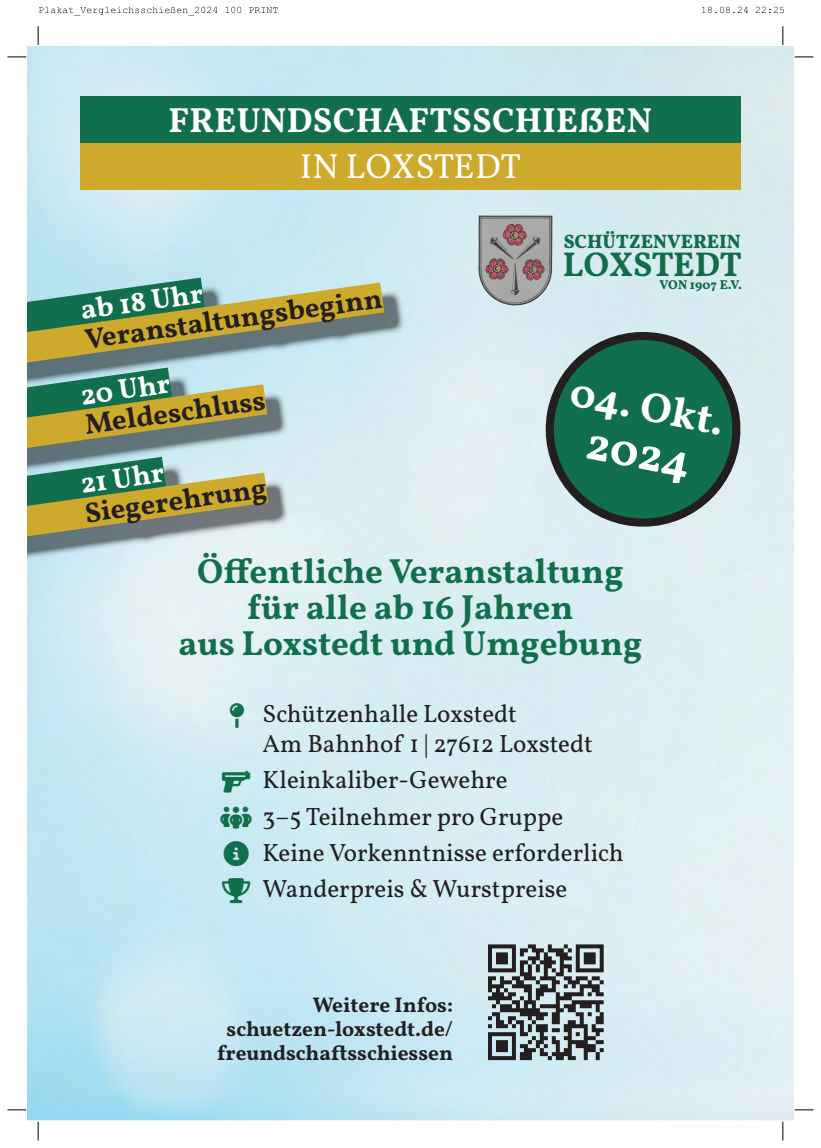
<style>
.page{position:relative;width:821px;height:1148px;background:#fff}
.page>*{position:absolute;margin:0;border:0;box-sizing:border-box;transform-origin:0 0}
.t1{font:700 46.88px "Vollkorn";color:#fff}
.t2{font:700 42.12px "Vollkorn";color:#fff}
.t3{font:700 35px/36.1px "Vollkorn";color:#126f4d;text-align:center}
.t4{font:700 35px "Vollkorn";letter-spacing:.01em;color:#fff}
.t5{font:35px "Vollkorn";letter-spacing:.01em;color:#fff}
.t6{font:700 34.5px "Vollkorn";letter-spacing:-.01em;color:#106d4c}
.t7{font:700 28.62px "Vollkorn";color:#231f20}
.t8{font:700 28.62px "Vollkorn";color:#fff}
.t9{font:25px/36.2px "Vollkorn";color:#231f20}
.t10{font:700 21.25px/23.9px "Vollkorn";color:#231f20;text-align:right}
.t11{font:800 19.5px "Vollkorn";color:#106d4c}
.t12{font:800 12.88px "Vollkorn";color:#106d4c}
</style>
<div class="page">
<img style="left:28px;top:46px;width:765px;height:1074px">
<div style="left:80px;top:96px;width:660px;height:47px;background:#126f4d"></div>
<div style="left:80px;top:143px;width:660px;height:46px;background:#cda92c"></div>
<img style="left:478px;top:215px;width:74px;height:90px">
<img style="left:384px;top:284px;width:21px;height:103px">
<img style="left:28px;top:548px;width:262px;height:12px">
<svg style="left:28px;top:277px;width:356px;height:271px;background:#a1b290"></svg>
<svg style="left:541px;top:328px;width:203px;height:202px;background:#4b8774"></svg>
<svg style="left:488px;top:944px;width:115px;height:116px;background:#778084"></svg>
<svg style="left:39px;top:7px;width:178px;height:9px"></svg>
<svg style="left:225px;top:7px;width:16px;height:6px"></svg>
<svg style="left:249px;top:7px;width:28px;height:6px"></svg>
<svg style="left:702px;top:7px;width:45px;height:6px"></svg>
<svg style="left:755px;top:7px;width:29px;height:6px"></svg>
<svg style="left:8px;top:56px;width:18px;height:2px"></svg>
<svg style="left:37px;top:26px;width:2px;height:19px"></svg>
<svg style="left:782px;top:26px;width:1px;height:19px"></svg>
<svg style="left:794px;top:56px;width:19px;height:2px"></svg>
<svg style="left:8px;top:1109px;width:18px;height:1px"></svg>
<svg style="left:37px;top:1121px;width:2px;height:19px"></svg>
<svg style="left:794px;top:1109px;width:19px;height:1px"></svg>
<svg style="left:782px;top:1121px;width:1px;height:19px"></svg>
<svg style="left:230px;top:702px;width:14px;height:25px"></svg>
<svg style="left:222px;top:770px;width:28px;height:22px"></svg>
<svg style="left:220px;top:806px;width:32px;height:22px"></svg>
<svg style="left:224px;top:841px;width:25px;height:25px"></svg>
<svg style="left:222px;top:877px;width:28px;height:25px"></svg>
<h3 class="t4" style="left:169px;top:98px;width:485px">FREUNDSCHAFTSSCHIEßEN</h3>
<h3 class="t5" style="left:300px;top:145px;width:223px">IN LOXSTEDT</h3>
<p class="t8" style="left:78px;top:292px;width:125px;rotate:-8deg">ab 18 Uhr</p>
<p class="t7" style="left:83px;top:322px;width:301px;rotate:-8deg">Veranstaltungsbeginn</p>
<p class="t8" style="left:78px;top:377px;width:91px;rotate:-8deg">20 Uhr</p>
<p class="t7" style="left:83px;top:407px;width:183px;rotate:-8deg">Meldeschluss</p>
<p class="t8" style="left:78px;top:466px;width:85px;rotate:-8deg">21 Uhr</p>
<p class="t7" style="left:83px;top:495px;width:184px;rotate:-8deg">Siegerehrung</p>
<p class="t11" style="left:563px;top:229px;width:179px">SCHÜTZENVEREIN</p>
<h3 class="t6" style="left:563px;top:243px;width:181px">LOXSTEDT</h3>
<p class="t12" style="left:659px;top:276px;width:84px">VON 1907 E.V.</p>
<h2 class="t2" style="left:576px;top:366px;width:157px;rotate:11deg">04. Okt.</h2>
<h1 class="t1" style="left:592px;top:414px;width:107px;rotate:11deg">2024</h1>
<h3 class="t3" style="left:178px;top:556px;width:465px">Öffentliche Veranstaltung für alle ab 16 Jahren<br>aus Loxstedt und Umgebung</h3>
<p class="t9" style="left:262px;top:700px;width:332px;line-height:30px">Schützenhalle Loxstedt<br>Am Bahnhof 1 | 27612 Loxstedt</p>
<p class="t9" style="left:262px;top:763px;width:362px">Kleinkaliber-Gewehre<br>3–5 Teilnehmer pro Gruppe<br>Keine Vorkenntnisse erforderlich<br>Wanderpreis &amp; Wurstpreise</p>
<p class="t10" style="left:217px;top:995px;width:237px">Weitere Infos: schuetzen-loxstedt.de/ freundschaftsschiessen</p>
</div>
